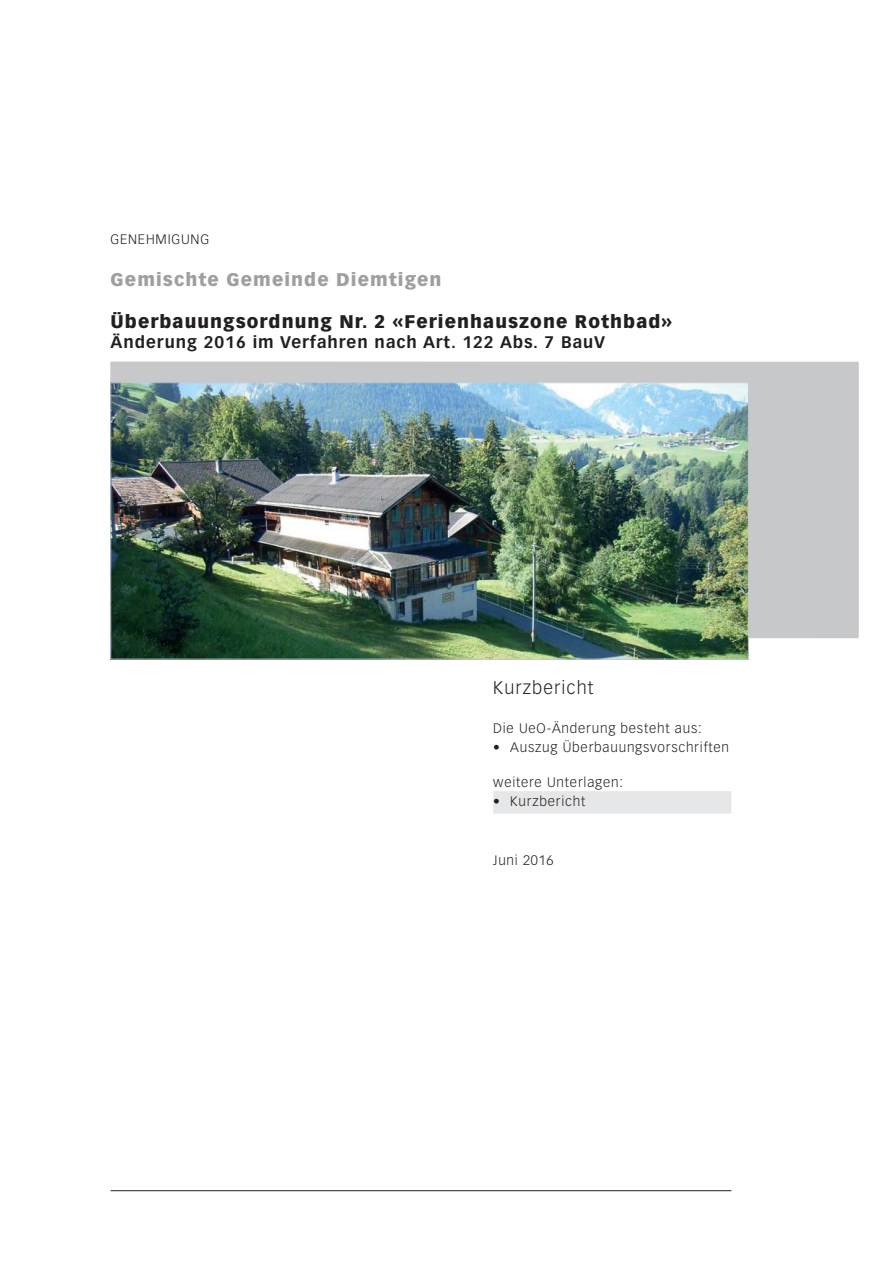
<style>
.page{position:relative;width:893px;height:1263px;background:#fff}
.page>*{position:absolute;margin:0;border:0;box-sizing:border-box;transform-origin:0 0}
.t1{font:900 18px "Vectora LH";letter-spacing:.06em;color:#231f20}
.t2{font:900 18px "Vectora LH";letter-spacing:.06em;color:#9d9fa1}
.t3{font:300 18px "Vectora LH";letter-spacing:.06em;color:#231f20}
.t4{font:700 16.5px "Vectora LH";letter-spacing:.06em;color:#231f20}
.t5{font:300 13.5px "Vectora LH";letter-spacing:.06em;color:#231f20}
</style>
<div class="page">
<hr style="left:111px;top:1190px;width:620px;height:1px;background:#231f20">
<div style="left:110px;top:362px;width:749px;height:276px;background:#c6c8ca"></div>
<img style="left:113px;top:384px;width:633px;height:273px">
<div style="left:111px;top:382px;width:637px;height:277px;border:1px solid #c6c8ca"></div>
<div style="left:493px;top:791px;width:238px;height:23px;background:#e6e7e8"></div>
<p class="t5" style="left:111px;top:233px;width:100px">GENEHMIGUNG</p>
<h1 class="t2" style="left:111px;top:271px;width:333px">Gemischte Gemeinde Diemtigen</h1>
<h1 class="t1" style="left:111px;top:313px;width:563px">Überbauungsordnung Nr. 2 «Ferienhauszone Rothbad»</h1>
<p class="t4" style="left:111px;top:334px;width:496px">Änderung 2016 im Verfahren nach Art. 122 Abs. 7 BauV</p>
<h1 class="t3" style="left:493px;top:679px;width:102px">Kurzbericht</h1>
<p class="t5" style="left:493px;top:722px;width:210px">Die UeO-Änderung besteht aus:</p>
<p class="t5" style="left:493px;top:741px;width:237px">• Auszug Überbauungsvorschriften</p>
<p class="t5" style="left:493px;top:776px;width:131px">weitere Unterlagen:</p>
<p class="t5" style="left:493px;top:795px;width:94px">• Kurzbericht</p>
<p class="t5" style="left:493px;top:854px;width:62px">Juni 2016</p>
</div>
